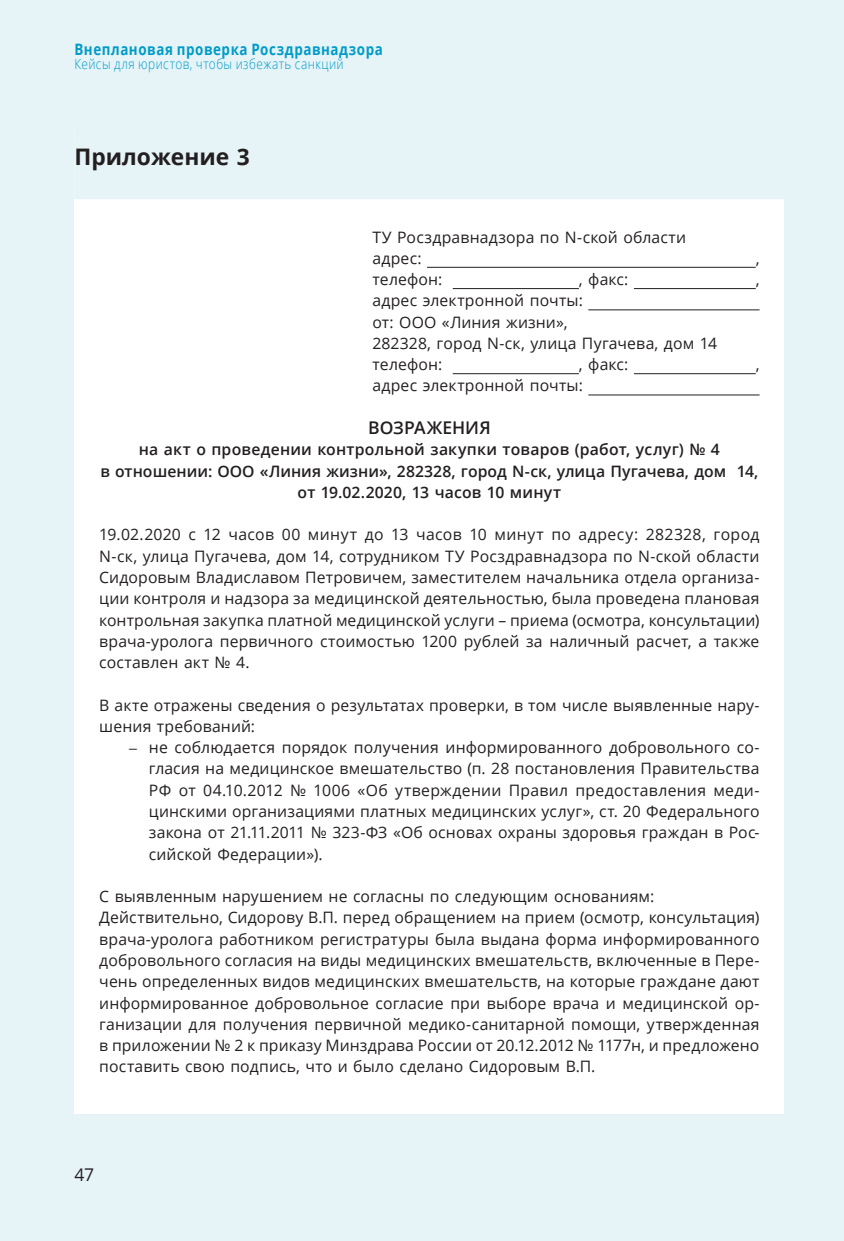
<style>
.page{position:relative;width:844px;height:1241px;background:#fff}
.page>*{position:absolute;margin:0;border:0;box-sizing:border-box;transform-origin:0 0}
.t1{font:700 22.75px "Open Sans";color:#231f20}
.t2{font:600 17.5px "Open Sans";color:#231f20}
.t3{font:17.5px "Open Sans";color:#231f20}
.t4{font:15.75px/21.2px "Open Sans";letter-spacing:.01em;color:#231f20}
.t5{font:600 15.75px/21.2px "Open Sans";letter-spacing:.01em;color:#231f20;text-align:center}
.t6{font:700 15.75px "Open Sans";letter-spacing:.04em;color:#009bc8;scale:.85 1}
.t7{font:300 14px "Open Sans";letter-spacing:.035em;color:#009bc8;scale:.85 1}
.s1{font-family:"Century Schlbk Cyr"}
</style>
<div class="page">
<div style="left:0;top:0;width:843px;height:1240px;background:#e6f4f8"></div>
<div style="left:74px;top:129px;width:710px;height:984px;background:#fff"></div>
<div style="left:74px;top:112px;width:710px;height:87px;background:#e6f4f8"></div>
<hr style="left:427px;top:267px;width:328px;height:1px;background:#231f20">
<hr style="left:452px;top:288px;width:126px;height:1px;background:#231f20">
<hr style="left:633px;top:288px;width:122px;height:1px;background:#231f20">
<hr style="left:588px;top:309px;width:171px;height:1px;background:#231f20">
<hr style="left:452px;top:373px;width:126px;height:1px;background:#231f20">
<hr style="left:633px;top:373px;width:122px;height:1px;background:#231f20">
<hr style="left:588px;top:394px;width:171px;height:1px;background:#231f20">
<p class="t6" style="left:74px;top:39px;width:364px">Внеплановая проверка Росздравнадзора</p>
<p class="t7" style="left:74px;top:55px;width:318px">Кейсы для юристов, чтобы избежать санкций</p>
<h1 class="t1" style="left:74px;top:140px;width:177px">Приложение 3</h1>
<p class="t4" style="left:372px;top:226px;width:315px">ТУ Росздравнадзора по N-ской области адрес:</p>
<p class="t4" style="left:755px;top:247px;width:5px">,</p>
<p class="t4" style="left:372px;top:268px;width:71px">телефон:</p>
<p class="t4" style="left:578px;top:268px;width:51px">, факс:</p>
<p class="t4" style="left:755px;top:268px;width:5px">,</p>
<p class="t4" style="left:372px;top:289px;width:346px">адрес электронной почты:<br>от: ООО «Линия жизни»,<br>282328, город N-ск, улица Пугачева, дом 14 телефон:</p>
<p class="t4" style="left:578px;top:353px;width:51px">, факс:</p>
<p class="t4" style="left:755px;top:353px;width:5px">,</p>
<p class="t4" style="left:372px;top:375px;width:212px">адрес электронной почты:</p>
<p class="t2" style="left:368px;top:415px;width:124px">ВОЗРАЖЕНИЯ</p>
<p class="t5" style="left:100px;top:438px;width:659px">на акт о проведении контрольной закупки товаров (работ, услуг) № 4<br>в отношении: ООО «Линия жизни», 282328, город N-ск, улица Пугачева, дом 14, от 19.02.2020, 13 часов 10 минут</p>
<p class="t4" style="left:99px;top:523px;width:661px;text-align:justify">19.02.2020 с 12 часов 00 минут до 13 часов 10 минут по адресу: 282328, город N-ск, улица Пугачева, дом 14, сотрудником ТУ Росздравнадзора по N-ской области Сидоровым Владиславом Петровичем, заместителем начальника отдела организа&shy;ции контроля и надзора за медицинской деятельностью, была проведена плановая контрольная закупка платной медицинской услуги – приема (осмотра, консультации) врача-уролога первичного стоимостью 1200 рублей за наличный расчет, а также составлен акт № 4.</p>
<p class="t4" style="left:99px;top:693px;width:661px">В акте отражены сведения о результатах проверки, в том числе выявленные нару&shy;шения требований:</p>
<p class="t4" style="left:149px;top:736px;width:612px;text-align:justify;text-indent:-20px"><span class="s1">–</span> не соблюдается порядок получения информированного добровольного со&shy;гласия на медицинское вмешательство (п. 28 постановления Правительства РФ от 04.10.2012 № 1006 «Об утверждении Правил предоставления меди&shy;цинскими организациями платных медицинских услуг», ст. 20 Федерального закона от 21.11.2011 № 323-ФЗ «Об основах охраны здоровья граждан в Рос&shy;сийской Федерации»).</p>
<p class="t4" style="left:99px;top:885px;width:661px">С выявленным нарушением не согласны по следующим основаниям:<br>Действительно, Сидорову В.П. перед обращением на прием (осмотр, консультация) врача-уролога работником регистратуры была выдана форма информированного добровольного согласия на виды медицинских вмешательств, включенные в Пере&shy;чень определенных видов медицинских вмешательств, на которые граждане дают информированное добровольное согласие при выборе врача и медицинской ор&shy;ганизации для получения первичной медико-санитарной помощи, утвержденная в приложении № 2 к приказу Минздрава России от 20.12.2012 № 1177н, и предложено поставить свою подпись, что и было сделано Сидоровым В.П.</p>
<p class="t3" style="left:74px;top:1162px;width:21px">47</p>
</div>
